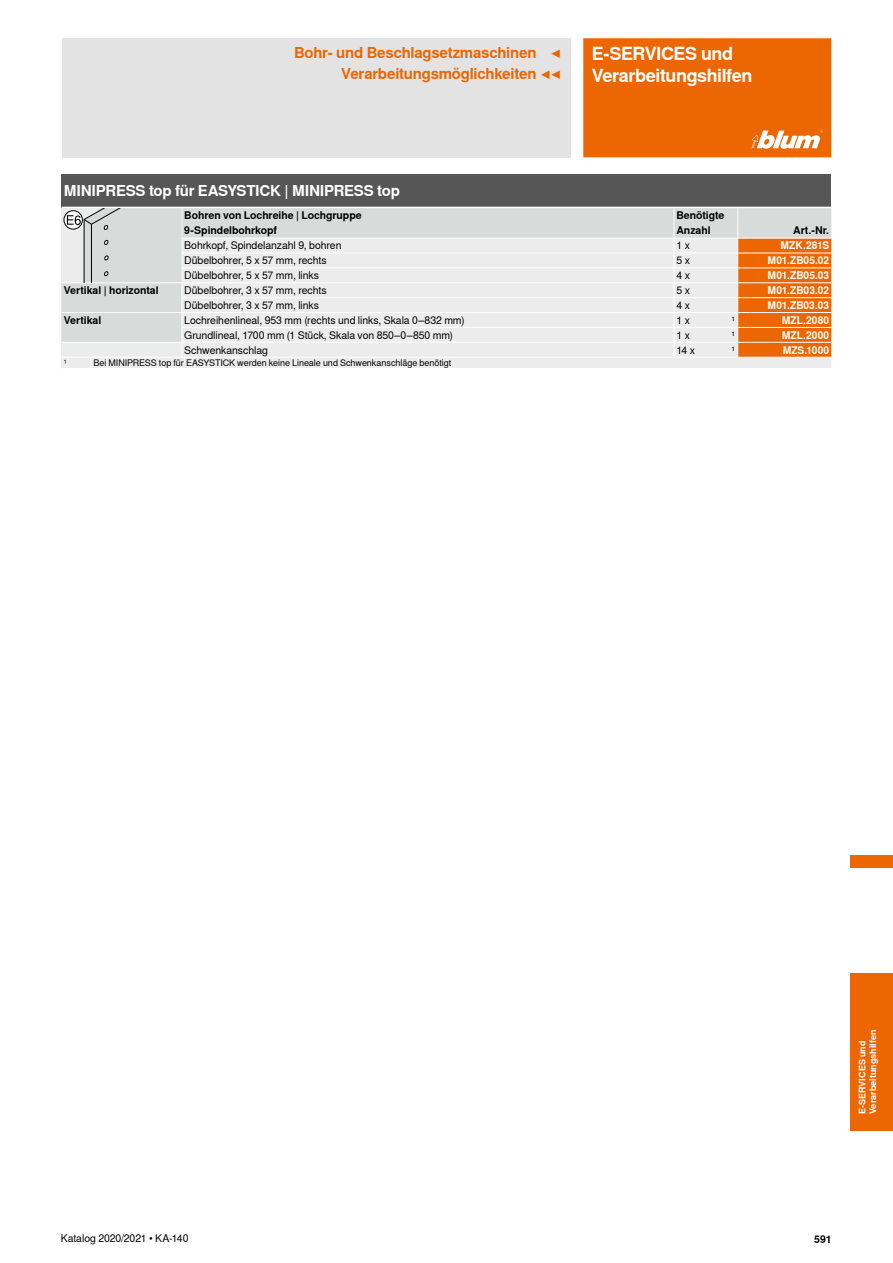
<style>
.page{position:relative;width:893px;height:1263px;background:#fff}
.page>*{position:absolute;margin:0;border:0;box-sizing:border-box;transform-origin:0 0}
.CB_AF_Ueber_Kap11_li{font:700 18px/21.6px "Nimbus Sans Global";letter-spacing:-.025em;color:#fff}
.CB_AF_Ueber_Kap12o_r{font:700 15px "Nimbus Sans Global";letter-spacing:-.015em;color:#ec6602}
.CB_AF_Prod_li{font:700 15px "Nimbus Sans Global";letter-spacing:-.015em;color:#fff}
.CB_AF_Fliess07s_li{font:10.5px "Nimbus Sans Global";letter-spacing:-.005em;color:#000}
.CB_AF_Ueber_Ber07s_l{font:700 10.5px "Nimbus Sans Global";letter-spacing:-.005em;color:#000}
.CB_AF_IDNR07_re{font:700 10.5px "Nimbus Sans Global";letter-spacing:.005em;color:#fff}
.CB_AF_Ueber_Ber07s_r{font:700 10.5px "Nimbus Sans Global";color:#000}
.CB_AF_Fliess07s_re{font:10.5px "Nimbus Sans Global";color:#000}
.CB_AF_Fliess6_li{font:9px "Nimbus Sans Global";letter-spacing:-.005em;color:#000}
.CB_AF_Griffleiste06{font:700 9px/10.8px "Nimbus Sans Global";color:#fff}
</style>
<div class="page">
<div style="left:62px;top:38px;width:508px;height:119px;background:#e3e3e3"></div>
<div style="left:583px;top:38px;width:248px;height:119px;background:#ec6602"></div>
<div style="left:62px;top:174px;width:769px;height:33px;background:#565656"></div>
<svg style="left:62px;top:208px;width:769px;height:160px;background:#e7dcd4"></svg>
<div style="left:850px;top:974px;width:43px;height:157px;background:#ec6602"></div>
<div style="left:850px;top:855px;width:43px;height:12px;background:#ec6602"></div>
<p class="CB_AF_Ueber_Kap12o_r" style="left:294px;top:44px;width:244px">Bohr- und Beschlagsetzmaschinen</p>
<p class="CB_AF_Ueber_Kap12o_r" style="left:550px;top:44px;width:13px">◀</p>
<p class="CB_AF_Ueber_Kap12o_r" style="left:341px;top:65px;width:222px">Verarbeitungsmöglichkeiten ◀◀</p>
<p class="CB_AF_Ueber_Kap11_li" style="left:592px;top:43px;width:162px">E-SERVICES und<br>Verarbeitungshilfen</p>
<p class="CB_AF_Prod_li" style="left:64px;top:182px;width:338px">MINIPRESS top für EASYSTICK | MINIPRESS top</p>
<p class="CB_AF_Ueber_Ber07s_l" style="left:184px;top:209px;width:179px">Bohren von Lochreihe | Lochgruppe</p>
<p class="CB_AF_Ueber_Ber07s_l" style="left:676px;top:209px;width:50px">Benötigte</p>
<p class="CB_AF_Ueber_Ber07s_l" style="left:184px;top:224px;width:94px">9-Spindelbohrkopf</p>
<p class="CB_AF_Ueber_Ber07s_l" style="left:676px;top:224px;width:36px">Anzahl</p>
<p class="CB_AF_Ueber_Ber07s_r" style="left:793px;top:225px;width:38px">Art.-Nr.</p>
<p class="CB_AF_Fliess07s_li" style="left:184px;top:240px;width:159px">Bohrkopf, Spindelanzahl 9, bohren</p>
<p class="CB_AF_Fliess07s_li" style="left:676px;top:240px;width:15px">1 x</p>
<p class="CB_AF_IDNR07_re" style="left:780px;top:240px;width:50px">MZK.281S</p>
<p class="CB_AF_Fliess07s_li" style="left:184px;top:254px;width:144px">Dübelbohrer, 5 x 57 mm, rechts</p>
<p class="CB_AF_Fliess07s_li" style="left:676px;top:254px;width:15px">5 x</p>
<p class="CB_AF_IDNR07_re" style="left:767px;top:254px;width:63px">M01.ZB05.02</p>
<p class="CB_AF_Fliess07s_li" style="left:184px;top:269px;width:136px">Dübelbohrer, 5 x 57 mm, links</p>
<p class="CB_AF_Fliess07s_li" style="left:676px;top:269px;width:15px">4 x</p>
<p class="CB_AF_IDNR07_re" style="left:767px;top:269px;width:63px">M01.ZB05.03</p>
<p class="CB_AF_Ueber_Ber07s_l" style="left:64px;top:284px;width:96px">Vertikal | horizontal</p>
<p class="CB_AF_Fliess07s_li" style="left:184px;top:284px;width:144px">Dübelbohrer, 3 x 57 mm, rechts</p>
<p class="CB_AF_Fliess07s_li" style="left:676px;top:284px;width:15px">5 x</p>
<p class="CB_AF_IDNR07_re" style="left:767px;top:284px;width:63px">M01.ZB03.02</p>
<p class="CB_AF_Fliess07s_li" style="left:184px;top:299px;width:136px">Dübelbohrer, 3 x 57 mm, links</p>
<p class="CB_AF_Fliess07s_li" style="left:676px;top:299px;width:15px">4 x</p>
<p class="CB_AF_IDNR07_re" style="left:767px;top:299px;width:63px">M01.ZB03.03</p>
<p class="CB_AF_Ueber_Ber07s_l" style="left:64px;top:314px;width:39px">Vertikal</p>
<p class="CB_AF_Fliess07s_li" style="left:184px;top:314px;width:282px">Lochreihenlineal, 953 mm (rechts und links, Skala 0–832 mm)</p>
<p class="CB_AF_Fliess07s_li" style="left:676px;top:314px;width:15px">1 x</p>
<p class="CB_AF_Fliess07s_re" style="left:732px;top:314px;width:5px">¹</p>
<p class="CB_AF_IDNR07_re" style="left:782px;top:314px;width:49px">MZL.2080</p>
<p class="CB_AF_Fliess07s_li" style="left:184px;top:329px;width:270px">Grundlineal, 1700 mm (1 Stück, Skala von 850–0–850 mm)</p>
<p class="CB_AF_Fliess07s_li" style="left:676px;top:329px;width:15px">1 x</p>
<p class="CB_AF_Fliess07s_re" style="left:732px;top:329px;width:5px">¹</p>
<p class="CB_AF_IDNR07_re" style="left:782px;top:329px;width:49px">MZL.2000</p>
<p class="CB_AF_Fliess07s_li" style="left:184px;top:344px;width:85px">Schwenkanschlag</p>
<p class="CB_AF_Fliess07s_li" style="left:676px;top:344px;width:20px">14 x</p>
<p class="CB_AF_Fliess07s_re" style="left:732px;top:344px;width:5px">¹</p>
<p class="CB_AF_IDNR07_re" style="left:783px;top:344px;width:48px">MZS.1000</p>
<p class="CB_AF_Fliess6_li" style="left:64px;top:358px;width:5px">¹</p>
<p class="CB_AF_Fliess6_li" style="left:93px;top:358px;width:360px">Bei MINIPRESS top für EASYSTICK werden keine Lineale und Schwenkanschläge benötigt</p>
<p class="CB_AF_Fliess07s_li" style="left:61px;top:1232px;width:129px">Katalog 2020/2021 • KA-140</p>
<p class="CB_AF_Griffleiste06" style="left:857px;top:1114px;width:86px;rotate:-90deg">E-SERVICES und<br>Verarbeitungshilfen</p>
<p class="CB_AF_Ueber_Ber07s_l" style="left:814px;top:1233px;width:19px">591</p>
</div>
